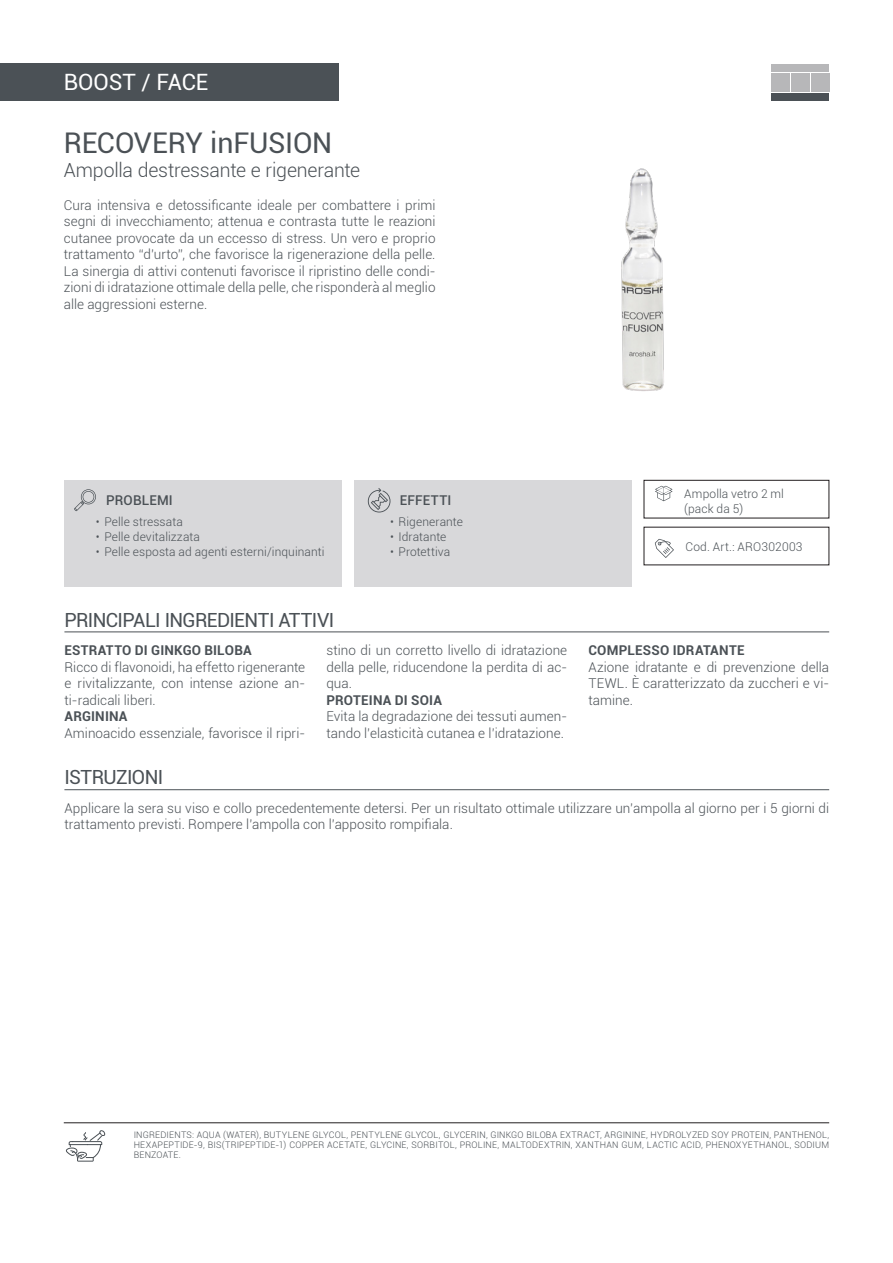
<style>
.page{position:relative;width:893px;height:1263px;background:#fff}
.page>*{position:absolute;margin:0;border:0;box-sizing:border-box;transform-origin:0 0}
.Prodotto{font:28.5px "Roboto";letter-spacing:-.01em;color:#4b5156}
.Categoria_Prodotto{font:22.5px "Roboto";letter-spacing:-.005em;color:#fff}
.Titoli_Secondari{font:19.5px "Roboto";letter-spacing:-.03em;color:#4b5156}
.Sottotitolo_Prodotto{font:300 19.5px "Roboto";letter-spacing:-.01em;color:#4b5156}
.Testo_Prodotto{font:300 13.5px/16.5px "Roboto";letter-spacing:.005em;color:#4b5156;text-align:justify}
.Testo_Ingredienti{font:300 13.5px/16.5px "Roboto";letter-spacing:.005em;color:#4b5156;text-align:justify}
.Testo_Istruzioni{font:300 13.5px/16.5px "Roboto";letter-spacing:.005em;color:#4b5156}
.Testo_Ingredienti-2{font:700 13.5px "Roboto";letter-spacing:.015em;color:#4b5156}
.t1{font:500 13.5px "Roboto";letter-spacing:.015em;color:#4b5156}
.Problemi-Effetti{font:300 12px "Roboto";letter-spacing:.01em;color:#4b5156}
.Ingredienti{font:300 9px/9.9px "Roboto";letter-spacing:.025em;color:#4b5156;text-align:justify}
</style>
<div class="page">
<div style="left:644px;top:480px;width:185px;height:38px;border:1px solid #231f20"></div>
<img style="left:621px;top:168px;width:43px;height:223px">
<div style="left:0;top:63px;width:338px;height:38px;background:#4b5156"></div>
<hr style="left:64px;top:632px;width:765px;height:1px;background:#4b5156">
<hr style="left:64px;top:789px;width:765px;height:1px;background:#4b5156">
<hr style="left:64px;top:1122px;width:765px;height:1px;background:#231f20">
<svg style="left:66px;top:1130px;width:39px;height:32px"></svg>
<div style="left:772px;top:73px;width:18px;height:18px;background:#b7b7b9"></div>
<div style="left:791px;top:73px;width:18px;height:18px;background:#b7b7b9"></div>
<div style="left:811px;top:73px;width:18px;height:18px;background:#b7b7b9"></div>
<div style="left:772px;top:93px;width:57px;height:8px;background:#4b5156"></div>
<div style="left:772px;top:64px;width:57px;height:8px;background:#b7b7b9"></div>
<div style="left:64px;top:480px;width:277px;height:106px;background:#d8d8da"></div>
<div style="left:354px;top:480px;width:277px;height:106px;background:#d8d8da"></div>
<svg style="left:74px;top:489px;width:22px;height:22px"></svg>
<svg style="left:368px;top:488px;width:22px;height:24px"></svg>
<svg style="left:655px;top:486px;width:18px;height:15px"></svg>
<svg style="left:655px;top:539px;width:19px;height:19px"></svg>
<p class="Categoria_Prodotto" style="left:64px;top:66px;width:146px">BOOST / FACE</p>
<p class="Prodotto" style="left:64px;top:122px;width:270px">RECOVERY inFUSION</p>
<p class="Sottotitolo_Prodotto" style="left:64px;top:156px;width:298px">Ampolla destressante e rigenerante</p>
<p class="Testo_Prodotto" style="left:64px;top:196px;width:373px">Cura intensiva e detossificante ideale per combattere i primi segni di invecchiamento; attenua e contrasta tutte le reazioni cutanee provocate da un eccesso di stress. Un vero e proprio trattamento “d’urto”, che favorisce la rigenerazione della pelle.<br>La sinergia di attivi contenuti favorisce il ripristino delle condi&shy;zioni di idratazione ottimale della pelle, che risponderà al meglio alle aggressioni esterne.</p>
<p class="t1" style="left:106px;top:491px;width:68px">PROBLEMI</p>
<p class="t1" style="left:400px;top:491px;width:53px">EFFETTI</p>
<p class="Problemi-Effetti" style="left:96px;top:513px;width:88px">• Pelle stressata</p>
<p class="Problemi-Effetti" style="left:96px;top:528px;width:105px">• Pelle devitalizzata</p>
<p class="Problemi-Effetti" style="left:96px;top:543px;width:230px">• Pelle esposta ad agenti esterni/inquinanti</p>
<p class="Problemi-Effetti" style="left:390px;top:513px;width:74px">• Rigenerante</p>
<p class="Problemi-Effetti" style="left:390px;top:528px;width:58px">• Idratante</p>
<p class="Problemi-Effetti" style="left:390px;top:543px;width:62px">• Protettiva</p>
<p class="Titoli_Secondari" style="left:64px;top:606px;width:271px">PRINCIPALI INGREDIENTI ATTIVI</p>
<p class="Testo_Ingredienti-2" style="left:64px;top:641px;width:189px">ESTRATTO DI GINKGO BILOBA</p>
<p class="Testo_Ingredienti" style="left:64px;top:658px;width:242px">Ricco di flavonoidi, ha effetto rigenerante e rivitalizzante, con intense azione an&shy;ti-radicali liberi.</p>
<p class="Testo_Ingredienti-2" style="left:64px;top:707px;width:65px">ARGININA</p>
<p class="Testo_Ingredienti" style="left:64px;top:724px;width:242px">Aminoacido essenziale, favorisce il ripri-</p>
<p class="Testo_Ingredienti" style="left:326px;top:642px;width:242px">stino di un corretto livello di idratazione della pelle, riducendone la perdita di ac&shy;qua.</p>
<p class="Testo_Ingredienti-2" style="left:326px;top:690px;width:117px">PROTEINA DI SOIA</p>
<p class="Testo_Ingredienti" style="left:326px;top:708px;width:242px">Evita la degradazione dei tessuti aumen&shy;tando l’elasticità cutanea e l’idratazione.</p>
<p class="Problemi-Effetti" style="left:684px;top:485px;width:101px">Ampolla vetro 2 ml</p>
<p class="Problemi-Effetti" style="left:684px;top:500px;width:61px">(pack da 5)</p>
<p class="Problemi-Effetti" style="left:685px;top:538px;width:119px">Cod. Art.: ARO302003</p>
<p class="Testo_Ingredienti-2" style="left:588px;top:641px;width:158px">COMPLESSO IDRATANTE</p>
<p class="Testo_Ingredienti" style="left:588px;top:658px;width:242px">Azione idratante e di prevenzione della TEWL. È caratterizzato da zuccheri e vi&shy;tamine.</p>
<p class="Titoli_Secondari" style="left:64px;top:764px;width:100px">ISTRUZIONI</p>
<p class="Testo_Istruzioni" style="left:64px;top:799px;width:766px">Applicare la sera su viso e collo precedentemente detersi. Per un risultato ottimale utilizzare un’ampolla al giorno per i 5 giorni di trattamento previsti. Rompere l’ampolla con l’apposito rompifiala.</p>
<p class="Ingredienti" style="left:134px;top:1130px;width:697px">INGREDIENTS: AQUA (WATER), BUTYLENE GLYCOL, PENTYLENE GLYCOL, GLYCERIN, GINKGO BILOBA EXTRACT, ARGININE, HYDROLYZED SOY PROTEIN, PANTHENOL, HEXAPEPTIDE-9, BIS(TRIPEPTIDE-1) COPPER ACETATE, GLYCINE, SORBITOL, PROLINE, MALTODEXTRIN, XANTHAN GUM, LACTIC ACID, PHENOXYETHANOL, SODIUM BENZOATE.</p>
</div>
